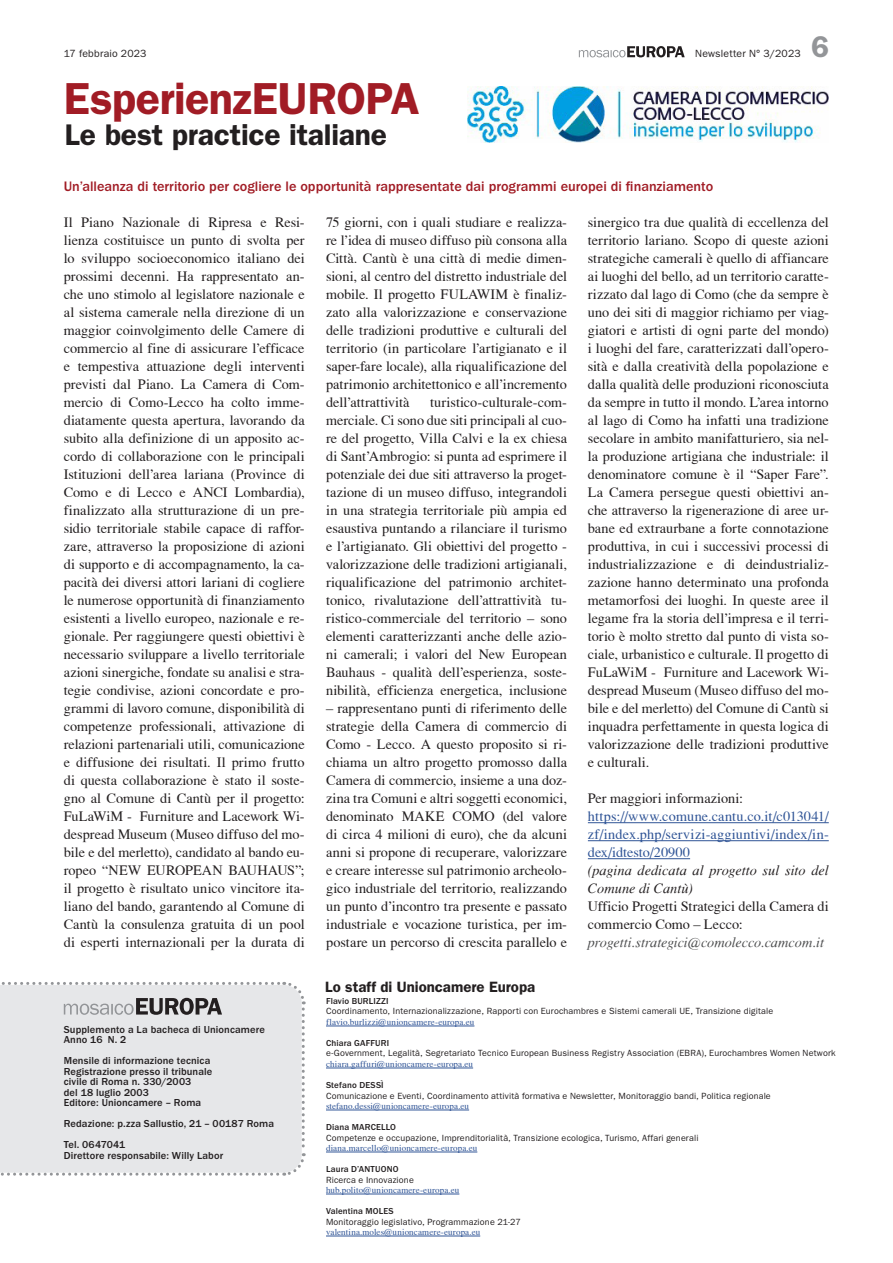
<style>
.page{position:relative;width:893px;height:1263px;background:#fff}
.page>*{position:absolute;margin:0;border:0;box-sizing:border-box;transform-origin:0 0}
.Titel_30{font:600 45px "ITC Franklin Gothic Std";letter-spacing:-.01em;color:#a11c25}
.Untertitel_20{font:600 30px "ITC Franklin Gothic Std";letter-spacing:-.01em;color:#231f20}
.t1{font:600 30px "ITC Franklin Gothic Std";color:#939598}
.Zwischentitel{font:600 15px "ITC Franklin Gothic Std";color:#231f20}
.Grundschrift{font:14.25px/18px "T Acc LAD";color:#231f20;text-align:justify}
.Grundschrift-2{font:14.25px/18px "T Acc LAD";letter-spacing:.015em;color:#2f5496;text-align:justify}
.Zwischentitel-2{font:500 14.25px "ITC Franklin Gothic Std";color:#a11c25}
.Grundschrift-3{font:14.25px/18px "T Acc LAD Italic";color:#231f20}
.Autor{font:14.25px "T Acc LAD Italic";letter-spacing:-.005em;color:#4b4c4d}
.Untertitel{font:500 10.5px/10.5px "ITC Franklin Gothic Std";letter-spacing:.01em;color:#231f20}
.t2{font:10.5px "ITC Franklin Gothic Std";letter-spacing:.015em;color:#231f20}
.Untertitel-2{font:9px "ITC Franklin Gothic Std";letter-spacing:.015em;color:#231f20}
.Untertitel-3{font:9px "T Acc LAD";letter-spacing:.015em;color:#2f5496}
.Untertitel-4{font:500 9px "ITC Franklin Gothic Std";letter-spacing:.015em;color:#231f20}
</style>
<div class="page">
<svg style="left:579px;top:46px;width:106px;height:11px"></svg>
<div style="left:0;top:982px;width:306px;height:194px;background:#e6e7e9"></div>
<hr style="left:326px;top:1026px;width:148px;height:1px;background:#2f5496">
<hr style="left:326px;top:1068px;width:147px;height:1px;background:#2f5496">
<hr style="left:326px;top:1110px;width:143px;height:1px;background:#2f5496">
<hr style="left:326px;top:1152px;width:151px;height:1px;background:#2f5496">
<hr style="left:326px;top:1194px;width:133px;height:1px;background:#2f5496">
<hr style="left:326px;top:1236px;width:154px;height:1px;background:#2f5496">
<hr style="left:588px;top:822px;width:241px;height:1px;background:#2f5496">
<hr style="left:588px;top:840px;width:241px;height:1px;background:#2f5496">
<hr style="left:588px;top:858px;width:102px;height:1px;background:#2f5496">
<img style="left:467px;top:86px;width:362px;height:56px">
<p class="t2" style="left:64px;top:48px;width:84px">17 febbraio 2023</p>
<p class="t2" style="left:695px;top:48px;width:107px">Newsletter N° 3/2023</p>
<p class="Titel_30" style="left:64px;top:72px;width:357px">EsperienzEUROPA</p>
<p class="Untertitel_20" style="left:65px;top:117px;width:324px">Le best practice italiane</p>
<h2 class="t1" style="left:811px;top:29px;width:19px">6</h2>
<p class="Zwischentitel-2" style="left:64px;top:178px;width:651px">Un’alleanza di territorio per cogliere le opportunità rappresentate dai programmi europei di finanziamento</p>
<p class="Grundschrift" style="left:588px;top:213px;width:242px">sinergico tra due qualità di eccellenza del territorio lariano. Scopo di queste azioni strategiche camerali è quello di affiancare ai luoghi del bello, ad un territorio caratte&shy;rizzato dal lago di Como (che da sempre è uno dei siti di maggior richiamo per viag&shy;giatori e artisti di ogni parte del mondo) i luoghi del fare, caratterizzati dall’opero&shy;sità e dalla creatività della popolazione e dalla qualità delle produzioni riconosciuta da sempre in tutto il mondo. L’area intorno al lago di Como ha infatti una tradizione secolare in ambito manifatturiero, sia nel&shy;la produzione artigiana che industriale: il denominatore comune è il “Saper Fare”.<br>La Camera persegue questi obiettivi an&shy;che attraverso la rigenerazione di aree ur&shy;bane ed extraurbane a forte connotazione produttiva, in cui i successivi processi di industrializzazione e di deindustrializ&shy;zazione hanno determinato una profonda metamorfosi dei luoghi. In queste aree il legame fra la storia dell’impresa e il terri&shy;torio è molto stretto dal punto di vista so&shy;ciale, urbanistico e culturale. Il progetto di FuLaWiM - Furniture and Lacework Wi&shy;despread Museum (Museo diffuso del mo&shy;bile e del merletto) del Comune di Cantù si inquadra perfettamente in questa logica di valorizzazione delle tradizioni produttive e culturali.</p>
<p class="Grundschrift" style="left:588px;top:789px;width:157px">Per maggiori informazioni:</p>
<p class="Grundschrift-2" style="left:588px;top:807px;width:242px">https://www.comune.cantu.co.it/c013041/ zf/index.php/servizi-aggiuntivi/index/in&shy;dex/idtesto/20900</p>
<p class="Grundschrift-3" style="left:588px;top:861px;width:242px">(pagina dedicata al progetto sul sito del<br>Comune di Cantù)</p>
<p class="Grundschrift" style="left:588px;top:897px;width:242px">Ufficio Progetti Strategici della Camera di commercio Como – Lecco:</p>
<p class="Autor" style="left:588px;top:934px;width:238px">progetti.strategici@comolecco.camcom.it</p>
<p class="Grundschrift" style="left:64px;top:213px;width:242px">Il Piano Nazionale di Ripresa e Resi&shy;lienza costituisce un punto di svolta per lo sviluppo socioeconomico italiano dei prossimi decenni. Ha rappresentato an&shy;che uno stimolo al legislatore nazionale e al sistema camerale nella direzione di un maggior coinvolgimento delle Camere di commercio al fine di assicurare l’efficace e tempestiva attuazione degli interventi previsti dal Piano. La Camera di Com&shy;mercio di Como-Lecco ha colto imme&shy;diatamente questa apertura, lavorando da subito alla definizione di un apposito ac&shy;cordo di collaborazione con le principali Istituzioni dell’area lariana (Province di Como e di Lecco e ANCI Lombardia), finalizzato alla strutturazione di un pre&shy;sidio territoriale stabile capace di raffor&shy;zare, attraverso la proposizione di azioni di supporto e di accompagnamento, la ca&shy;pacità dei diversi attori lariani di cogliere le numerose opportunità di finanziamento esistenti a livello europeo, nazionale e re&shy;gionale. Per raggiungere questi obiettivi è necessario sviluppare a livello territoriale azioni sinergiche, fondate su analisi e stra&shy;tegie condivise, azioni concordate e pro&shy;grammi di lavoro comune, disponibilità di competenze professionali, attivazione di relazioni partenariali utili, comunicazione e diffusione dei risultati. Il primo frutto di questa collaborazione è stato il soste&shy;gno al Comune di Cantù per il progetto:<br>FuLaWiM - Furniture and Lacework Wi&shy;despread Museum (Museo diffuso del mo&shy;bile e del merletto), candidato al bando eu&shy;ropeo “NEW EUROPEAN BAUHAUS”; il progetto è risultato unico vincitore ita&shy;liano del bando, garantendo al Comune di Cantù la consulenza gratuita di un pool di esperti internazionali per la durata di</p>
<p class="Grundschrift" style="left:326px;top:213px;width:242px">75 giorni, con i quali studiare e realizza&shy;re l’idea di museo diffuso più consona alla Città. Cantù è una città di medie dimen&shy;sioni, al centro del distretto industriale del mobile. Il progetto FULAWIM è finaliz&shy;zato alla valorizzazione e conservazione delle tradizioni produttive e culturali del territorio (in particolare l’artigianato e il saper-fare locale), alla riqualificazione del patrimonio architettonico e all’incremento dell’attrattività</p>
<p class="Grundschrift" style="left:326px;top:393px;width:242px;text-indent:104px">turistico-culturale-com&shy;merciale. Ci sono due siti principali al cuo&shy;re del progetto, Villa Calvi e la ex chiesa di Sant’Ambrogio: si punta ad esprimere il potenziale dei due siti attraverso la proget&shy;tazione di un museo diffuso, integrandoli in una strategia territoriale più ampia ed esaustiva puntando a rilanciare il turismo e l’artigianato. Gli obiettivi del progetto - valorizzazione delle tradizioni artigianali, riqualificazione del patrimonio architet&shy;tonico, rivalutazione dell’attrattività tu&shy;ristico-commerciale del territorio – sono elementi caratterizzanti anche delle azio&shy;ni camerali; i valori del New European Bauhaus - qualità dell’esperienza, soste&shy;nibilità, efficienza energetica, inclusione</p>
<p class="Grundschrift" style="left:326px;top:699px;width:242px">– rappresentano punti di riferimento delle strategie della Camera di commercio di Como - Lecco. A questo proposito si ri&shy;chiama un altro progetto promosso dalla Camera di commercio, insieme a una doz&shy;zina tra Comuni e altri soggetti economici, denominato MAKE COMO (del valore di circa 4 milioni di euro), che da alcuni anni si propone di recuperare, valorizzare e creare interesse sul patrimonio archeolo&shy;gico industriale del territorio, realizzando un punto d’incontro tra presente e passato industriale e vocazione turistica, per im&shy;postare un percorso di crescita parallelo e</p>
<p class="Untertitel" style="left:64px;top:1024px;width:203px">Supplemento a La bacheca di Unioncamere</p>
<p class="Untertitel" style="left:64px;top:1035px;width:64px">Anno 16 N. 2</p>
<p class="Untertitel" style="left:64px;top:1056px;width:148px">Mensile di informazione tecnica</p>
<p class="Untertitel" style="left:64px;top:1066px;width:150px">Registrazione presso il tribunale civile di Roma n. 330/2003<br>del 18 luglio 2003</p>
<p class="Untertitel" style="left:64px;top:1098px;width:139px">Editore: Unioncamere – Roma</p>
<p class="Untertitel" style="left:64px;top:1119px;width:212px">Redazione: p.zza Sallustio, 21 – 00187 Roma</p>
<p class="Untertitel" style="left:64px;top:1140px;width:63px">Tel. 0647041</p>
<p class="Untertitel" style="left:64px;top:1150px;width:161px">Direttore responsabile: Willy Labor</p>
<p class="Zwischentitel" style="left:325px;top:978px;width:212px">Lo staff di Unioncamere Europa</p>
<p class="Untertitel-4" style="left:326px;top:996px;width:64px">Flavio BURLIZZI</p>
<p class="Untertitel-2" style="left:326px;top:1006px;width:449px">Coordinamento, Internazionalizzazione, Rapporti con Eurochambres e Sistemi camerali UE, Transizione digitale</p>
<p class="Untertitel-3" style="left:326px;top:1017px;width:150px">flavio.burlizzi@unioncamere-europa.eu</p>
<p class="Untertitel-4" style="left:326px;top:1038px;width:65px">Chiara GAFFURI</p>
<p class="Untertitel-2" style="left:326px;top:1048px;width:511px">e-Government, Legalità, Segretariato Tecnico European Business Registry Association (EBRA), Eurochambres Women Network</p>
<p class="Untertitel-3" style="left:326px;top:1059px;width:149px">chiara.gaffuri@unioncamere-europa.eu</p>
<p class="Untertitel-4" style="left:326px;top:1080px;width:59px">Stefano DESSÌ</p>
<p class="Untertitel-2" style="left:326px;top:1090px;width:446px">Comunicazione e Eventi, Coordinamento attività formativa e Newsletter, Monitoraggio bandi, Politica regionale</p>
<p class="Untertitel-3" style="left:326px;top:1101px;width:145px">stefano.dessi@unioncamere-europa.eu</p>
<p class="Untertitel-4" style="left:326px;top:1122px;width:72px">Diana MARCELLO</p>
<p class="Untertitel-2" style="left:326px;top:1132px;width:374px">Competenze e occupazione, Imprenditorialità, Transizione ecologica, Turismo, Affari generali</p>
<p class="Untertitel-3" style="left:326px;top:1143px;width:153px">diana.marcello@unioncamere-europa.eu</p>
<p class="Untertitel-4" style="left:326px;top:1164px;width:74px">Laura D’ANTUONO</p>
<p class="Untertitel-2" style="left:326px;top:1174px;width:89px">Ricerca e Innovazione</p>
<p class="Untertitel-3" style="left:326px;top:1185px;width:135px">hub.polito@unioncamere-europa.eu</p>
<p class="Untertitel-4" style="left:326px;top:1206px;width:69px">Valentina MOLES</p>
<p class="Untertitel-2" style="left:326px;top:1216px;width:196px">Monitoraggio legislativo, Programmazione 21-27</p>
<p class="Untertitel-3" style="left:326px;top:1227px;width:156px">valentina.moles@unioncamere-europa.eu</p>
</div>
